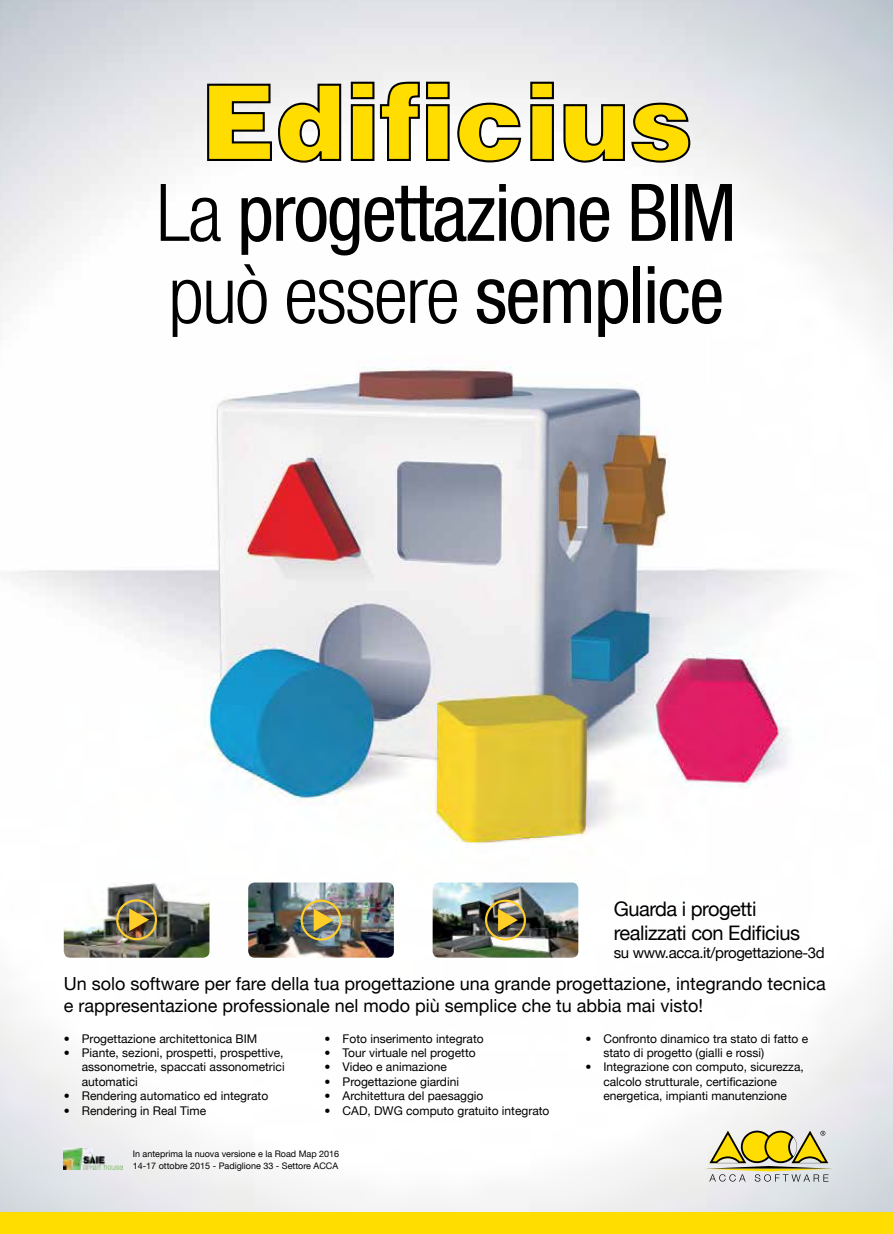
<style>
.page{position:relative;width:893px;height:1234px;background:#fff}
.page>*{position:absolute;margin:0;border:0;box-sizing:border-box;transform-origin:0 0}
.t1{font:104.25px "Switzerland Black Plain";color:#fd0}
.t2{font:condensed 79.5px/82.1px "Helvetica Neue LT";letter-spacing:-.025em;color:#000}
.t3{font:20.1px/24px "Helvetica Neue LT";letter-spacing:-.025em;color:#000}
.t4{font:18px/21px "Helvetica Neue LT";color:#000}
.t5{font:15px "Helvetica Neue LT";letter-spacing:-.025em;color:#000}
.t6{font:12px/14.4px "Helvetica Neue LT";color:#000}
.t7{font:9px/12px "Helvetica Neue LT";color:#000}
.s1{font-weight:300}
</style>
<div class="page">
<img style="left:0;top:0;width:706px;height:704px">
<img style="left:706px;top:0;width:187px;height:1212px">
<img style="left:0;top:704px;width:707px;height:508px">
<svg style="left:705px;top:1130px;width:128px;height:51px;background:#cbc17f"></svg>
<svg style="left:206px;top:83px;width:136px;height:81px"></svg>
<svg style="left:350px;top:81px;width:172px;height:82px"></svg>
<svg style="left:529px;top:81px;width:26px;height:81px"></svg>
<svg style="left:562px;top:102px;width:129px;height:62px"></svg>
<img style="left:64px;top:882px;width:145px;height:75px">
<img style="left:433px;top:882px;width:145px;height:75px">
<img style="left:248px;top:882px;width:146px;height:75px">
<img style="left:117px;top:899px;width:45px;height:46px">
<img style="left:116px;top:899px;width:41px;height:41px">
<img style="left:301px;top:900px;width:46px;height:45px">
<img style="left:301px;top:899px;width:41px;height:41px">
<svg style="left:485px;top:899px;width:41px;height:41px;background:#8d804f"></svg>
<div style="left:0;top:1212px;width:893px;height:21px;background:#fd0"></div>
<img style="left:64px;top:1148px;width:59px;height:20px">
<p class="t1" style="left:200px;top:54px;width:494px">Edificius</p>
<p class="t2" style="left:156px;top:171px;width:582px"><span class="s1">La</span> progettazione BIM <span class="s1">può essere</span> semplice</p>
<p class="t3" style="left:614px;top:895px;width:188px">Guarda i progetti realizzati con Edificius</p>
<p class="t5" style="left:614px;top:943px;width:212px">su www.acca.it/progettazione-3d</p>
<p class="t4" style="left:64px;top:973px;width:764px">Un solo software per fare della tua progettazione una grande progettazione, integrando tecnica e rappresentazione professionale nel modo più semplice che tu abbia mai visto!</p>
<p class="t6" style="left:64px;top:1030px;width:195px">• Progettazione architettonica BIM</p>
<p class="t6" style="left:82px;top:1045px;width:204px;text-align:justify;text-indent:-18px">• Piante, sezioni, prospetti, prospettive, assonometrie, spaccati assonometrici automatici</p>
<p class="t6" style="left:64px;top:1088px;width:206px">• Rendering automatico ed integrato</p>
<p class="t6" style="left:64px;top:1102px;width:144px">• Rendering in Real Time</p>
<p class="t6" style="left:325px;top:1030px;width:161px">• Foto inserimento integrato</p>
<p class="t6" style="left:325px;top:1045px;width:153px">• Tour virtuale nel progetto</p>
<p class="t6" style="left:325px;top:1059px;width:124px">• Video e animazione</p>
<p class="t6" style="left:325px;top:1073px;width:136px">• Progettazione giardini</p>
<p class="t6" style="left:325px;top:1088px;width:160px">• Architettura del paesaggio</p>
<p class="t6" style="left:325px;top:1102px;width:226px">• CAD, DWG computo gratuito integrato</p>
<p class="t7" style="left:133px;top:1147px;width:208px">In anteprima la nuova versione e la Road Map 2016<br>14-17 ottobre 2015 - Padiglione 33 - Settore ACCA</p>
<p class="t6" style="left:603px;top:1030px;width:206px;text-indent:-18px">• Confronto dinamico tra stato di fatto e stato di progetto (gialli e rossi)</p>
<p class="t6" style="left:603px;top:1059px;width:202px;text-indent:-18px">• Integrazione con computo, sicurezza, calcolo strutturale, certificazione energetica, impianti manutenzione</p>
</div>
